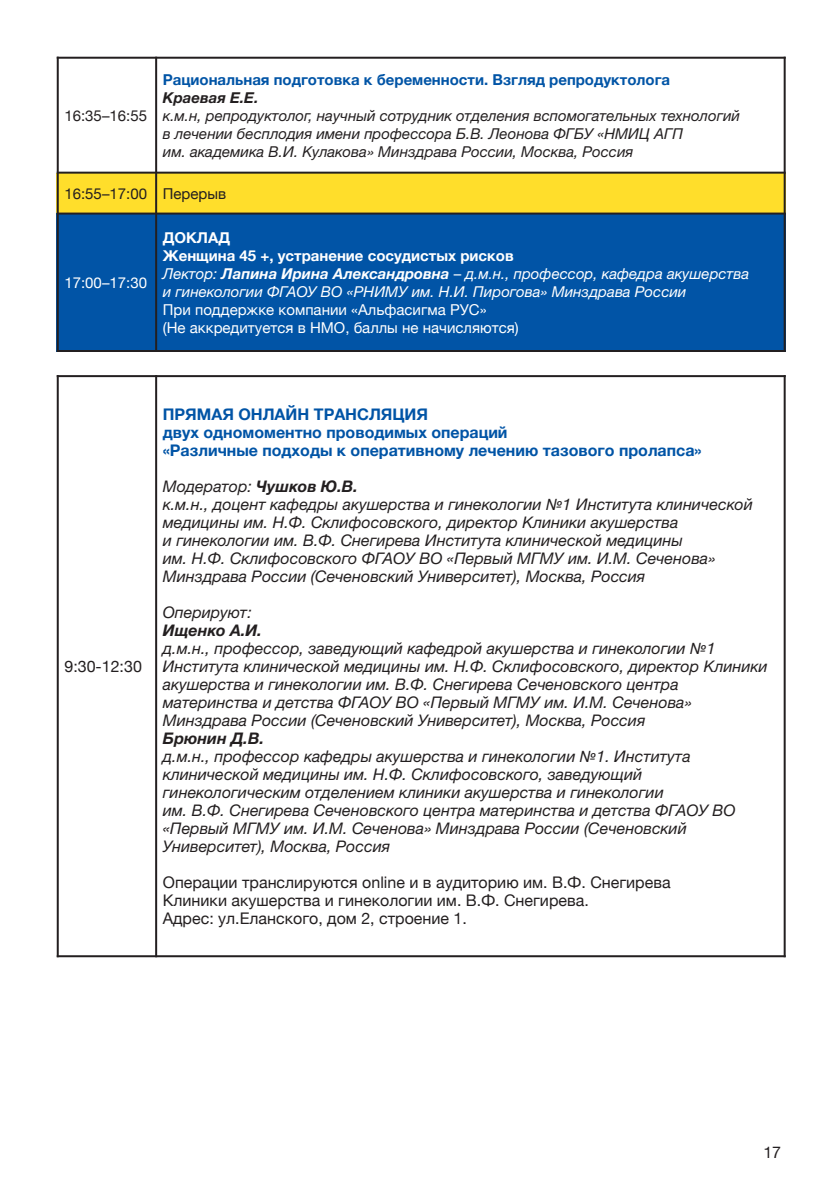
<style>
.page{position:relative;width:840px;height:1191px;background:#fff}
.page>*{position:absolute;margin:0;border:0;box-sizing:border-box;transform-origin:0 0}
.t1{font:italic 16px/18px "Helvetica Neue";color:#231f20}
.t2{font:16px/18px "Helvetica Neue";color:#231f20}
.t3{font:700 16px/18px "Helvetica Neue";color:#0154a6}
.t4{font:italic 700 16px "Helvetica Neue";color:#231f20}
.t5{font:italic 15px/18px "Helvetica Neue";color:#231f20}
.t6{font:italic 15px/18px "Helvetica Neue";color:#fff}
.t7{font:15px/18px "Helvetica Neue";color:#fff}
.t8{font:700 15px "Helvetica Neue";color:#0154a6}
.t9{font:15px "Helvetica Neue";color:#231f20}
.t10{font:italic 700 15px "Helvetica Neue";color:#231f20}
.s1{font-weight:700;font-style:normal}
.s2{font-weight:700}
.s3{font-style:normal}
</style>
<div class="page">
<hr style="left:57px;top:375px;width:2px;height:582px;background:#231f20">
<hr style="left:155px;top:375px;width:2px;height:582px;background:#231f20">
<hr style="left:783px;top:375px;width:2px;height:582px;background:#231f20">
<hr style="left:57px;top:375px;width:728px;height:2px;background:#231f20">
<hr style="left:57px;top:955px;width:728px;height:2px;background:#231f20">
<div style="left:57px;top:173px;width:99px;height:40px;background:#ffde2b"></div>
<div style="left:156px;top:173px;width:629px;height:40px;background:#ffde2b"></div>
<div style="left:57px;top:213px;width:99px;height:139px;background:#0154a6"></div>
<div style="left:156px;top:213px;width:629px;height:139px;background:#0154a6"></div>
<hr style="left:57px;top:57px;width:2px;height:295px;background:#231f20">
<hr style="left:155px;top:57px;width:2px;height:295px;background:#231f20">
<hr style="left:783px;top:57px;width:2px;height:295px;background:#231f20">
<hr style="left:57px;top:57px;width:728px;height:2px;background:#231f20">
<hr style="left:57px;top:172px;width:728px;height:2px;background:#231f20">
<hr style="left:57px;top:212px;width:728px;height:2px;background:#231f20">
<hr style="left:57px;top:350px;width:728px;height:2px;background:#231f20">
<p class="t8" style="left:163px;top:70px;width:508px">Рациональная подготовка к беременности. Взгляд репродуктолога</p>
<p class="t10" style="left:163px;top:88px;width:97px">Краевая Е.Е.</p>
<p class="t5" style="left:163px;top:106px;width:578px">к.м.н, репродуктолог, научный сотрудник отделения вспомогательных технологий в лечении бесплодия имени профессора Б.В. Леонова ФГБУ «НМИЦ АГП<br>им. академика В.И. Кулакова» Минздрава России, Москва, Россия</p>
<p class="t9" style="left:64px;top:184px;width:163px">16:55–17:00 Перерыв</p>
<p class="t9" style="left:64px;top:106px;width:84px">16:35–16:55</p>
<p class="t7" style="left:64px;top:273px;width:84px">17:00–17:30</p>
<p class="t6" style="left:163px;top:228px;width:587px"><span class="s1">ДОКЛАД<br>Женщина 45 +, устранение сосудистых рисков<br></span>Лектор: <span class="s2">Лапина Ирина Александровна</span> <span class="s3">–</span> д.м.н., профессор, кафедра акушерства и гинекологии ФГАОУ ВО «РНИМУ им. Н.И. Пирогова» Минздрава России</p>
<p class="t7" style="left:163px;top:300px;width:357px">При поддержке компании «Альфасигма РУС»<br>(Не аккредитуется в НМО, баллы не начисляются)</p>
<p class="t2" style="left:64px;top:657px;width:79px">9:30-12:30</p>
<p class="t3" style="left:163px;top:405px;width:540px">ПРЯМАЯ ОНЛАЙН ТРАНСЛЯцИЯ<br>двух одномоментно проводимых операций<br>«Различные подходы к оперативному лечению тазового пролапса»</p>
<p class="t1" style="left:163px;top:477px;width:591px">Модератор: <span class="s2">Чушков Ю.В.<br></span>к.м.н., доцент кафедры акушерства и гинекологии №1 Института клинической медицины им. Н.Ф. Склифосовского, директор Клиники акушерства<br>и гинекологии им. В.Ф. Снегирева Института клинической медицины<br>им. Н.Ф. Склифосовского ФГАОУ ВО «Первый МГМУ им. И.М. Сеченова» Минздрава России (Сеченовский Университет), Москва, Россия</p>
<p class="t1" style="left:163px;top:603px;width:90px">Оперируют:</p>
<p class="t4" style="left:163px;top:620px;width:101px">Ищенко А.И.</p>
<p class="t1" style="left:163px;top:639px;width:606px">д.м.н., профессор, заведующий кафедрой акушерства и гинекологии №1<br>Института клинической медицины им. Н.Ф. Склифосовского, директор Клиники акушерства и гинекологии им. В.Ф. Снегирева Сеченовского центра материнства и детства ФГАОУ ВО «Первый МГМУ им. И.М. Сеченова» Минздрава России (Сеченовский Университет), Москва, Россия</p>
<p class="t4" style="left:163px;top:728px;width:103px">Брюнин Д.В.</p>
<p class="t1" style="left:163px;top:747px;width:574px">д.м.н., профессор кафедры акушерства и гинекологии №1. Института клинической медицины им. Н.Ф. Склифосовского, заведующий гинекологическим отделением клиники акушерства и гинекологии<br>им. В.Ф. Снегирева Сеченовского центра материнства и детства ФГАОУ ВО «Первый МГМУ им. И.М. Сеченова» Минздрава России (Сеченовский Университет), Москва, Россия</p>
<p class="t2" style="left:163px;top:873px;width:509px">Операции транслируются online и в аудиторию им. В.Ф. Снегирева<br>Клиники акушерства и гинекологии им. В.Ф. Снегирева.<br>Адрес: ул.Еланского, дом 2, строение 1.</p>
<p class="t2" style="left:763px;top:1143px;width:19px">17</p>
</div>
